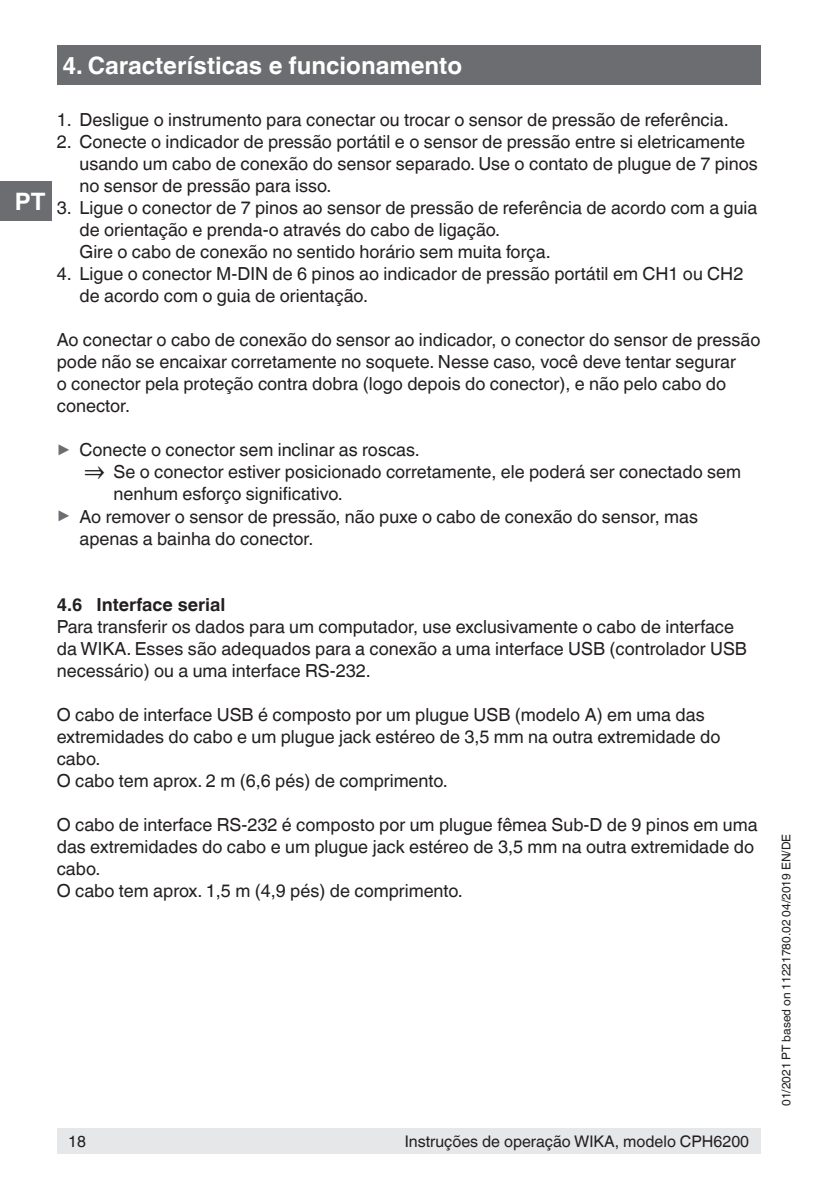
<style>
.page{position:relative;width:840px;height:1191px;background:#fff}
.page>*{position:absolute;margin:0;border:0;box-sizing:border-box;transform-origin:0 0}
.t1{font:700 24px "Helvetica World";color:#fff}
.t2{font:18px/22px "Helvetica World";color:#231f20}
.t3{font:700 18px "Helvetica World";color:#231f20}
.t4{font:16px "Helvetica World";color:#231f20}
.t5{font:12px "Helvetica World";color:#231f20}
.s1{font-size:17.8px;color:#6c6d70}
.s2{font-size:27.2px}
</style>
<div class="page">
<div style="left:57px;top:45px;width:703px;height:40px;background:#6c6d70"></div>
<div style="left:57px;top:1128px;width:703px;height:26px;background:#e6e7e9"></div>
<div style="left:0;top:181px;width:51px;height:40px;background:#6c6d70"></div>
<h1 class="t1" style="left:62px;top:51px;width:401px">4. Características e funcionamento</h1>
<h1 class="t1" style="left:15px;top:188px;width:32px">PT</h1>
<p class="t2" style="left:57px;top:109px;width:673px">1. Desligue o instrumento para conectar ou trocar o sensor de pressão de referência.</p>
<p class="t2" style="left:79px;top:131px;width:679px;text-indent:-23px">2. Conecte o indicador de pressão portátil e o sensor de pressão entre si eletricamente usando um cabo de conexão do sensor separado. Use o contato de plugue de 7 pinos no sensor de pressão para isso.</p>
<p class="t2" style="left:79px;top:197px;width:679px;text-indent:-23px">3. Ligue o conector de 7 pinos ao sensor de pressão de referência de acordo com a guia de orientação e prenda-o através do cabo de ligação.<br>Gire o cabo de conexão no sentido horário sem muita força.</p>
<p class="t2" style="left:79px;top:263px;width:665px;text-indent:-23px">4. Ligue o conector M-DIN de 6 pinos ao indicador de pressão portátil em CH1 ou CH2 de acordo com o guia de orientação.</p>
<p class="t2" style="left:57px;top:329px;width:705px">Ao conectar o cabo de conexão do sensor ao indicador, o conector do sensor de pressão pode não se encaixar corretamente no soquete. Nesse caso, você deve tentar segurar<br>o conector pela proteção contra dobra (logo depois do conector), e não pelo cabo do conector.</p>
<p class="t2" style="left:57px;top:439px;width:364px"><span class="s1">▶</span> Conecte o conector sem inclinar as roscas.</p>
<p class="t2" style="left:85px;top:461px;width:657px"><span class="s2">⇒</span> Se o conector estiver posicionado corretamente, ele poderá ser conectado sem</p>
<p class="t2" style="left:113px;top:483px;width:231px">nenhum esforço significativo.</p>
<p class="t2" style="left:57px;top:505px;width:642px"><span class="s1">▶</span> Ao remover o sensor de pressão, não puxe o cabo de conexão do sensor, mas</p>
<p class="t2" style="left:79px;top:527px;width:235px">apenas a bainha do conector.</p>
<p class="t3" style="left:57px;top:594px;width:170px">4.6 Interface serial</p>
<p class="t2" style="left:57px;top:615px;width:691px">Para transferir os dados para um computador, use exclusivamente o cabo de interface da WIKA. Esses são adequados para a conexão a uma interface USB (controlador USB necessário) ou a uma interface RS-232.</p>
<p class="t2" style="left:57px;top:703px;width:665px">O cabo de interface USB é composto por um plugue USB (modelo A) em uma das extremidades do cabo e um plugue jack estéreo de 3,5 mm na outra extremidade do cabo.<br>O cabo tem aprox. 2 m (6,6 pés) de comprimento.</p>
<p class="t2" style="left:57px;top:813px;width:702px">O cabo de interface RS-232 é composto por um plugue fêmea Sub-D de 9 pinos em uma das extremidades do cabo e um plugue jack estéreo de 3,5 mm na outra extremidade do cabo.<br>O cabo tem aprox. 1,5 m (4,9 pés) de comprimento.</p>
<p class="t4" style="left:68px;top:1132px;width:19px">18</p>
<p class="t4" style="left:404px;top:1132px;width:345px">Instruções de operação WIKA, modelo CPH6200</p>
<p class="t5" style="left:778px;top:1106px;width:273px;rotate:-90deg">01/2021 PT based on 11221780.02 04/2019 EN/DE</p>
</div>
